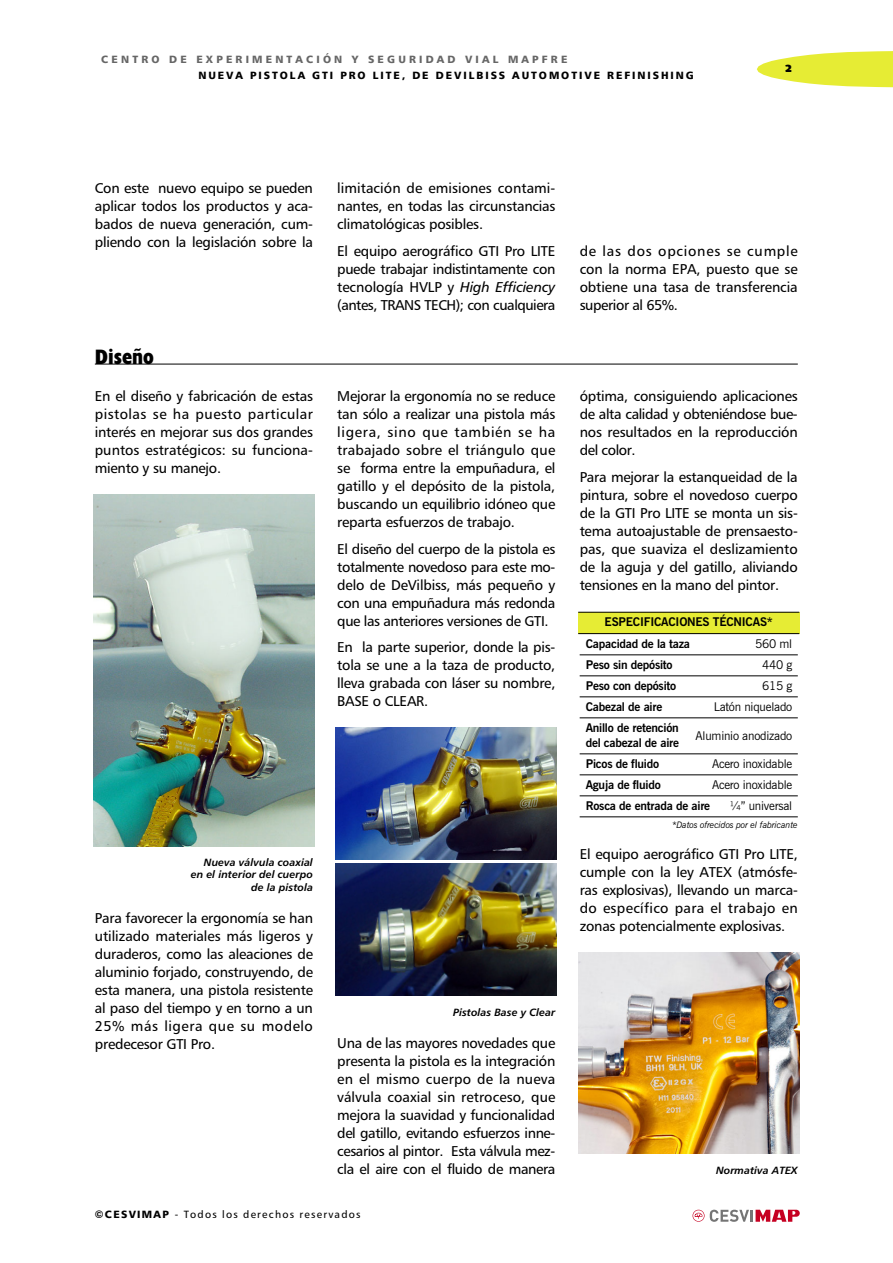
<style>
.page{position:relative;width:893px;height:1263px;background:#fff}
.page>*{position:absolute;margin:0;border:0;box-sizing:border-box;transform-origin:0 0}
.t1{font:700 condensed 21px "Humanist 521 BT Xtra";color:#000}
.t2{font:14.25px/18px "Humanist 777 BT Roman B";letter-spacing:-.015em;color:#000;text-align:justify}
.t3{font:700 12px/22px "News Gothic BT";letter-spacing:-.02em;color:#000}
.t4{font:12px "News Gothic BT";letter-spacing:-.02em;color:#000}
.t5{font:10.5px/12.6px "Humanist 777 BT Bold Italic B";color:#000;text-align:right}
.t6{font:10.5px "Humanist 777 BT Black B";letter-spacing:.185em;color:#000}
.t7{font:10.5px "Humanist 777 BT Black B";letter-spacing:.3em;color:#666}
.t8{font:10.5px "Humanist 777 BT Roman B";letter-spacing:.115em;color:#000}
.t9{font:10.5px "Humanist 531 BT Ultra Black A";color:#000}
.t10{font:italic 9px "News Gothic BT";letter-spacing:-.02em;color:#000}
.s1{font-family:"Humanist 777 BT Italic B"}
.s2{font-family:"Humanist 777 BT Black B"}
</style>
<div class="page">
<div style="left:578px;top:612px;width:221px;height:22px;background:#e6ec34"></div>
<hr style="left:578px;top:612px;width:221px;height:1px;background:#000">
<hr style="left:578px;top:633px;width:221px;height:1px;background:#000">
<hr style="left:580px;top:655px;width:218px;height:1px;background:#000">
<hr style="left:580px;top:676px;width:218px;height:1px;background:#000">
<hr style="left:580px;top:697px;width:218px;height:1px;background:#000">
<hr style="left:580px;top:718px;width:218px;height:1px;background:#000">
<hr style="left:580px;top:754px;width:218px;height:1px;background:#000">
<hr style="left:580px;top:775px;width:218px;height:1px;background:#000">
<hr style="left:580px;top:796px;width:218px;height:1px;background:#000">
<hr style="left:580px;top:817px;width:218px;height:1px;background:#000">
<svg style="left:757px;top:51px;width:135px;height:36px"></svg>
<svg style="left:692px;top:1210px;width:12px;height:12px"></svg>
<svg style="left:710px;top:1210px;width:90px;height:12px"></svg>
<img style="left:93px;top:495px;width:221px;height:351px">
<img style="left:336px;top:727px;width:221px;height:132px">
<img style="left:336px;top:864px;width:221px;height:132px">
<hr style="left:95px;top:364px;width:703px;height:1px;background:#000">
<img style="left:578px;top:953px;width:221px;height:201px">
<p class="t7" style="left:101px;top:55px;width:468px">CENTRO DE EXPERIMENTACIÓN Y SEGURIDAD VIAL MAPFRE</p>
<p class="t6" style="left:198px;top:71px;width:497px">NUEVA PISTOLA GTI PRO LITE, DE DEVILBISS AUTOMOTIVE REFINISHING</p>
<p class="t9" style="left:785px;top:65px;width:9px">2</p>
<p class="t2" style="left:95px;top:180px;width:220px">Con este nuevo equipo se pueden aplicar todos los productos y aca&shy;bados de nueva generación, cum&shy;pliendo con la legislación sobre la</p>
<p class="t2" style="left:337px;top:180px;width:220px">limitación de emisiones contami&shy;nantes, en todas las circunstancias climatológicas posibles.</p>
<p class="t2" style="left:337px;top:243px;width:220px">El equipo aerográfico GTI Pro LITE puede trabajar indistintamente con tecnología HVLP y <span class="s1">High Efficiency </span>(antes, TRANS TECH); con cualquiera</p>
<p class="t2" style="left:580px;top:243px;width:220px">de las dos opciones se cumple con la norma EPA, puesto que se obtiene una tasa de transferencia superior al 65%.</p>
<h1 class="t1" style="left:95px;top:349px;width:61px">Diseño</h1>
<p class="t2" style="left:95px;top:389px;width:220px">En el diseño y fabricación de estas pistolas se ha puesto particular interés en mejorar sus dos grandes puntos estratégicos: su funciona&shy;miento y su manejo.</p>
<p class="t2" style="left:337px;top:389px;width:220px">Mejorar la ergonomía no se reduce tan sólo a realizar una pistola más ligera, sino que también se ha trabajado sobre el triángulo que se forma entre la empuñadura, el gatillo y el depósito de la pistola, buscando un equilibrio idóneo que reparta esfuerzos de trabajo.</p>
<p class="t2" style="left:337px;top:541px;width:220px">El diseño del cuerpo de la pistola es totalmente novedoso para este mo&shy;delo de DeVilbiss, más pequeño y con una empuñadura más redonda que las anteriores versiones de GTI.</p>
<p class="t2" style="left:337px;top:640px;width:220px">En la parte superior, donde la pis&shy;tola se une a la taza de producto, lleva grabada con láser su nombre, BASE o CLEAR.</p>
<p class="t5" style="left:191px;top:857px;width:124px">Nueva válvula coaxial en el interior del cuerpo de la pistola</p>
<p class="t2" style="left:95px;top:910px;width:220px">Para favorecer la ergonomía se han utilizado materiales más ligeros y duraderos, como las aleaciones de aluminio forjado, construyendo, de esta manera, una pistola resistente al paso del tiempo y en torno a un 25% más ligera que su modelo predecesor GTI Pro.</p>
<p class="t5" style="left:453px;top:1007px;width:104px">Pistolas Base y Clear</p>
<p class="t2" style="left:337px;top:1035px;width:220px">Una de las mayores novedades que presenta la pistola es la integración en el mismo cuerpo de la nueva válvula coaxial sin retroceso, que mejora la suavidad y funcionalidad del gatillo, evitando esfuerzos inne&shy;cesarios al pintor. Esta válvula mez&shy;cla el aire con el fluido de manera</p>
<p class="t8" style="left:95px;top:1211px;width:267px"><span class="s2">©CESVIMAP</span> - Todos los derechos reservados</p>
<p class="t2" style="left:580px;top:389px;width:220px">óptima, consiguiendo aplicaciones de alta calidad y obteniéndose bue&shy;nos resultados en la reproducción del color.</p>
<p class="t2" style="left:580px;top:469px;width:220px">Para mejorar la estanqueidad de la pintura, sobre el novedoso cuerpo de la GTI Pro LITE se monta un sis&shy;tema autoajustable de prensaesto&shy;pas, que suaviza el deslizamiento de la aguja y del gatillo, aliviando tensiones en la mano del pintor.</p>
<p class="t3" style="left:586px;top:612px;width:189px;text-indent:19px">ESPECIFICACIONES TÉCNICAS*<br>Capacidad de la taza</p>
<p class="t4" style="left:755px;top:640px;width:39px">560 ml</p>
<p class="t3" style="left:586px;top:655px;width:89px">Peso sin depósito</p>
<p class="t4" style="left:762px;top:661px;width:32px">440 g</p>
<p class="t3" style="left:586px;top:676px;width:92px">Peso con depósito</p>
<p class="t4" style="left:762px;top:682px;width:32px">615 g</p>
<p class="t3" style="left:586px;top:697px;width:78px">Cabezal de aire</p>
<p class="t4" style="left:714px;top:703px;width:80px">Latón niquelado</p>
<p class="t3" style="left:586px;top:721px;width:95px;line-height:15px">Anillo de retención del cabezal de aire</p>
<p class="t4" style="left:695px;top:731px;width:98px">Aluminio anodizado</p>
<p class="t3" style="left:586px;top:754px;width:75px">Picos de fluido</p>
<p class="t4" style="left:712px;top:760px;width:82px">Acero inoxidable</p>
<p class="t3" style="left:586px;top:775px;width:77px">Aguja de fluido</p>
<p class="t4" style="left:712px;top:781px;width:82px">Acero inoxidable</p>
<p class="t3" style="left:586px;top:796px;width:126px">Rosca de entrada de aire</p>
<p class="t4" style="left:730px;top:802px;width:64px">¼” universal</p>
<p class="t10" style="left:672px;top:822px;width:127px">*Datos ofrecidos por el fabricante</p>
<p class="t2" style="left:580px;top:847px;width:220px">El equipo aerográfico GTI Pro LITE, cumple con la ley ATEX (atmósfe&shy;ras explosivas), llevando un marca&shy;do específico para el trabajo en zonas potencialmente explosivas.</p>
<p class="t5" style="left:716px;top:1165px;width:83px">Normativa ATEX</p>
</div>
